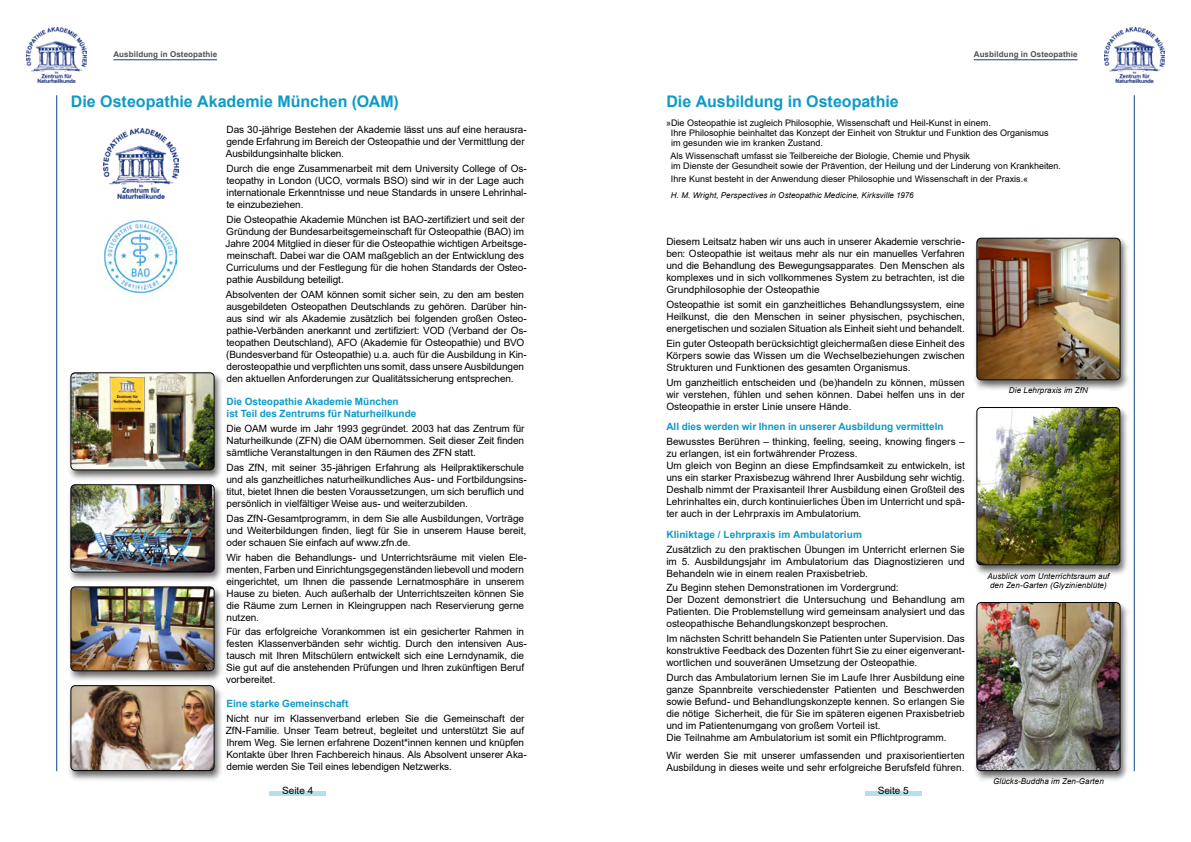
<style>
.page{position:relative;width:1191px;height:842px;background:#fff}
.page>*{position:absolute;margin:0;border:0;box-sizing:border-box;transform-origin:0 0}
.t1{font:700 16px "Arial";color:#0e9ac7}
.t2{font:10px/12px "Arial";letter-spacing:-.005em;color:#000}
.t3{font:700 10px/12px "Arial";color:#0e9ac7}
.t4{font:9px/10px "Arial";color:#000}
.t5{font:italic 8px/9.6px "Arial";letter-spacing:.01em;color:#000;text-align:center}
.t6{font:700 8px "Arial";letter-spacing:.01em;color:#504f53}
.s1{color:#66b120}
</style>
<div class="page">
<hr style="left:269px;top:792px;width:57px;height:4px;background:#b2e0f0">
<hr style="left:113px;top:60px;width:104px;height:1px;background:#134283">
<hr style="left:974px;top:60px;width:103px;height:1px;background:#134283">
<hr style="left:56px;top:95px;width:1px;height:676px;background:#134283">
<hr style="left:1134px;top:95px;width:1px;height:676px;background:#134283">
<hr style="left:865px;top:792px;width:56px;height:4px;background:#b2e0f0">
<img style="left:1104px;top:27px;width:60px;height:55px">
<img style="left:27px;top:27px;width:60px;height:55px">
<div style="left:67px;top:585px;width:156px;height:97px;background:#000;opacity:.6"></div>
<img style="left:71px;top:587px;width:143px;height:84px">
<div style="left:71px;top:587px;width:143px;height:84px;border:1px solid #000;border-radius:4px"></div>
<div style="left:67px;top:684px;width:156px;height:98px;background:#000;opacity:.6"></div>
<img style="left:71px;top:686px;width:143px;height:84px">
<div style="left:71px;top:685px;width:143px;height:86px;border:1px solid #000;border-radius:4px"></div>
<div style="left:67px;top:371px;width:156px;height:110px;background:#000;opacity:.6"></div>
<img style="left:71px;top:373px;width:143px;height:97px">
<div style="left:71px;top:373px;width:143px;height:97px;border:1px solid #000;border-radius:4px"></div>
<img style="left:104px;top:220px;width:72px;height:73px">
<div style="left:67px;top:483px;width:156px;height:100px;background:#000;opacity:.6"></div>
<img style="left:71px;top:485px;width:143px;height:87px">
<div style="left:71px;top:485px;width:143px;height:87px;border:1px solid #000;border-radius:4px"></div>
<div style="left:973px;top:236px;width:156px;height:155px;background:#000;opacity:.6"></div>
<img style="left:977px;top:238px;width:143px;height:142px">
<div style="left:976px;top:238px;width:144px;height:142px;border:1px solid #000;border-radius:4px"></div>
<div style="left:973px;top:406px;width:156px;height:170px;background:#000;opacity:.6"></div>
<img style="left:977px;top:407px;width:142px;height:158px">
<div style="left:976px;top:407px;width:143px;height:158px;border:1px solid #000;border-radius:4px"></div>
<div style="left:973px;top:600px;width:156px;height:182px;background:#000;opacity:.6"></div>
<img style="left:977px;top:602px;width:143px;height:169px">
<div style="left:976px;top:602px;width:144px;height:169px;border:1px solid #000;border-radius:4px"></div>
<img style="left:104px;top:129px;width:75px;height:69px">
<p class="t6" style="left:113px;top:48px;width:105px">Ausbildung in Osteopathie</p>
<p class="t6" style="left:973px;top:48px;width:105px">Ausbildung in Osteopathie</p>
<h1 class="t1" style="left:71px;top:90px;width:329px">Die Osteopathie Akademie München (OAM)</h1>
<p class="t2" style="left:226px;top:124px;width:302px">Das 30-jährige Bestehen der Akademie lässt uns auf eine herausra&shy;gende Erfahrung im Bereich der Osteopathie und der Vermittlung der<br>Ausbildungsinhalte blicken.</p>
<p class="t2" style="left:226px;top:163px;width:302px">Durch die enge Zusammenarbeit mit dem University College of Os&shy;teopathy in London (UCO, vormals BSO) sind wir in der Lage auch internationale Erkenntnisse und neue Standards in unsere Lehrinhal&shy;te einzubeziehen.</p>
<p class="t2" style="left:225px;top:214px;width:303px">Die Osteopathie Akademie München ist BAO-zertifiziert und seit der Gründung der Bundesarbeitsgemeinschaft für Osteopathie (BAO) im Jahre 2004 Mitglied in dieser für die Osteopathie wichtigen Arbeitsge&shy;meinschaft. Dabei war die OAM maßgeblich an der Entwicklung des Curriculums und der Festlegung für die hohen Standards der Osteo&shy;pathie Ausbildung beteiligt.</p>
<p class="t2" style="left:226px;top:288px;width:302px">Absolventen der OAM können somit sicher sein, zu den am besten ausgebildeten Osteopathen Deutschlands zu gehören. Darüber hin&shy;aus sind wir als Akademie zusätzlich bei folgenden großen Osteo&shy;pathie-Verbänden anerkannt und zertifiziert: VOD (Verband der Os&shy;teopathen Deutschland), AFO (Akademie für Osteopathie) und BVO (Bundesverband für Osteopathie) u.a. auch für die Ausbildung in Kin&shy;derosteopathie und verpflichten uns somit, dass unsere Ausbildungen den aktuellen Anforderungen zur Qualitätssicherung entsprechen.</p>
<p class="t3" style="left:226px;top:396px;width:191px">Die Osteopathie Akademie München<br>ist Teil des Zentrums für Naturheilkunde</p>
<p class="t2" style="left:226px;top:423px;width:300px;text-align:justify">Die OAM wurde im Jahr 1993 gegründet. 2003 hat das Zentrum für Naturheilkunde (ZFN) die OAM übernommen. Seit dieser Zeit finden sämtliche Veranstaltungen in den Räumen des ZFN statt.</p>
<p class="t2" style="left:226px;top:461px;width:302px">Das ZfN, mit seiner 35-jährigen Erfahrung als Heilpraktikerschule und als ganzheitliches naturheilkundliches Aus- und Fortbildungsins&shy;titut, bietet Ihnen die besten Voraussetzungen, um sich beruflich und persönlich in vielfältiger Weise aus- und weiterzubilden.</p>
<p class="t2" style="left:226px;top:512px;width:301px">Das ZfN-Gesamtprogramm, in dem Sie alle Ausbildungen, Vorträge und Weiterbildungen finden, liegt für Sie in unserem Hause bereit, oder schauen Sie einfach auf www.zfn.de.</p>
<p class="t2" style="left:226px;top:551px;width:302px">Wir haben die Behandlungs- und Unterrichtsräume mit vielen Ele&shy;menten, Farben und Einrichtungsgegenständen liebevoll und modern eingerichtet, um Ihnen die passende Lernatmosphäre in unserem Hause zu bieten. Auch außerhalb der Unterrichtszeiten können Sie die Räume zum Lernen in Kleingruppen nach Reservierung gerne nutzen.</p>
<p class="t2" style="left:226px;top:626px;width:302px">Für das erfolgreiche Vorankommen ist ein gesicherter Rahmen in festen Klassenverbänden sehr wichtig. Durch den intensiven Aus&shy;tausch mit Ihren Mitschülern entwickelt sich eine Lerndynamik, die Sie gut auf die anstehenden Prüfungen und Ihren zukünftigen Beruf vorbereitet.</p>
<p class="t3" style="left:226px;top:697px;width:123px">Eine starke Gemeinschaft</p>
<p class="t2" style="left:226px;top:712px;width:302px">Nicht nur im Klassenverband erleben Sie die Gemeinschaft der ZfN-Familie. Unser Team betreut, begleitet und unterstützt Sie auf Ihrem Weg. Sie lernen erfahrene Dozent*innen kennen und knüpfen Kontakte über Ihren Fachbereich hinaus. Als Absolvent unserer Aka&shy;demie werden Sie Teil eines lebendigen Netzwerks.</p>
<p class="t2" style="left:282px;top:784px;width:33px">Seite 4</p>
<h1 class="t1" style="left:666px;top:90px;width:234px">Die Ausbildung in Osteopathie</h1>
<p class="t4" style="left:671px;top:118px;width:379px;text-indent:-5px">»Die Osteopathie ist zugleich Philosophie, Wissenschaft und Heil-Kunst in einem.<br>Ihre Philosophie beinhaltet das Konzept der Einheit von Struktur und Funktion des Organismus im gesunden wie im kranken Zustand.</p>
<p class="t4" style="left:670px;top:151px;width:392px">Als Wissenschaft umfasst sie Teilbereiche der Biologie, Chemie und Physik<br>im Dienste der Gesundheit sowie der Prävention, der Heilung und der Linderung von Krankheiten.</p>
<p class="t4" style="left:671px;top:174px;width:359px">Ihre Kunst besteht in der Anwendung dieser Philosophie und Wissenschaft in der Praxis.«</p>
<p class="t5" style="left:671px;top:190px;width:244px">H. M. Wright, Perspectives in Osteopathic Medicine, Kirksville 1976</p>
<p class="t2" style="left:666px;top:236px;width:300px;text-align:justify">Diesem Leitsatz haben wir uns auch in unserer Akademie verschrie&shy;ben: Osteopathie ist weitaus mehr als nur ein manuelles Verfahren und die Behandlung des Bewegungsapparates<span class="s1">.</span> Den Menschen als komplexes und in sich vollkommenes System zu betrachten, ist die Grundphilosophie der Osteopathie</p>
<p class="t2" style="left:666px;top:299px;width:300px;text-align:justify">Osteopathie ist somit ein ganzheitliches Behandlungssystem, eine Heilkunst, die den Menschen in seiner physischen, psychischen, energetischen und sozialen Situation als Einheit sieht und behandelt.</p>
<p class="t2" style="left:666px;top:337px;width:300px;text-align:justify">Ein guter Osteopath berücksichtigt gleichermaßen diese Einheit des Körpers sowie das Wissen um die Wechselbeziehungen zwischen Strukturen und Funktionen des gesamten Organismus.</p>
<p class="t2" style="left:666px;top:376px;width:300px;text-align:justify">Um ganzheitlich entscheiden und (be)handeln zu können, müssen wir verstehen, fühlen und sehen können. Dabei helfen uns in der Osteopathie in erster Linie unsere Hände.</p>
<p class="t3" style="left:666px;top:421px;width:279px">All dies werden wir Ihnen in unserer Ausbildung vermitteln</p>
<p class="t2" style="left:666px;top:436px;width:300px">Bewusstes Berühren – thinking, feeling, seeing, knowing fingers – zu erlangen, ist ein fortwährender Prozess.<br>Um gleich von Beginn an diese Empfindsamkeit zu entwickeln, ist uns ein starker Praxisbezug während Ihrer Ausbildung sehr wichtig.<br>Deshalb nimmt der Praxisanteil Ihrer Ausbildung einen Großteil des Lehrinhaltes ein, durch kontinuierliches Üben im Unterricht und spä&shy;ter auch in der Lehrpraxis im Ambulatorium.</p>
<p class="t3" style="left:666px;top:528px;width:197px">Kliniktage / Lehrpraxis im Ambulatorium</p>
<p class="t2" style="left:666px;top:543px;width:300px;text-align:justify">Zusätzlich zu den praktischen Übungen im Unterricht erlernen Sie im 5. Ausbildungsjahr im Ambulatorium das Diagnostizieren und Behandeln wie in einem realen Praxisbetrieb.</p>
<p class="t2" style="left:666px;top:582px;width:300px">Zu Beginn stehen Demonstrationen im Vordergrund:<br>Der Dozent demonstriert die Untersuchung und Behandlung am Patienten. Die Problemstellung wird gemeinsam analysiert und das osteopathische Behandlungskonzept besprochen.</p>
<p class="t2" style="left:666px;top:633px;width:300px;text-align:justify">Im nächsten Schritt behandeln Sie Patienten unter Supervision. Das konstruktive Feedback des Dozenten führt Sie zu einer eigenverant&shy;wortlichen und souveränen Umsetzung der Osteopathie.</p>
<p class="t2" style="left:666px;top:671px;width:300px">Durch das Ambulatorium lernen Sie im Laufe Ihrer Ausbildung eine ganze Spannbreite verschiedenster Patienten und Beschwerden sowie Befund- und Behandlungskonzepte kennen. So erlangen Sie die nötige Sicherheit, die für Sie im späteren eigenen Praxisbetrieb und im Patientenumgang von großem Vorteil ist.<br>Die Teilnahme am Ambulatorium ist somit ein Pflichtprogramm.</p>
<p class="t2" style="left:666px;top:749px;width:300px">Wir werden Sie mit unserer umfassenden und praxisorientierten<br>Ausbildung in dieses weite und sehr erfolgreiche Berufsfeld führen.</p>
<p class="t2" style="left:877px;top:784px;width:33px">Seite 5</p>
<p class="t5" style="left:1009px;top:386px;width:80px">Die Lehrpraxis im ZfN</p>
<p class="t5" style="left:987px;top:571px;width:124px">Ausblick vom Unterrichtsraum auf den Zen-Garten (Glyzinienblüte)</p>
<p class="t5" style="left:993px;top:776px;width:112px">Glücks-Buddha im Zen-Garten</p>
</div>
